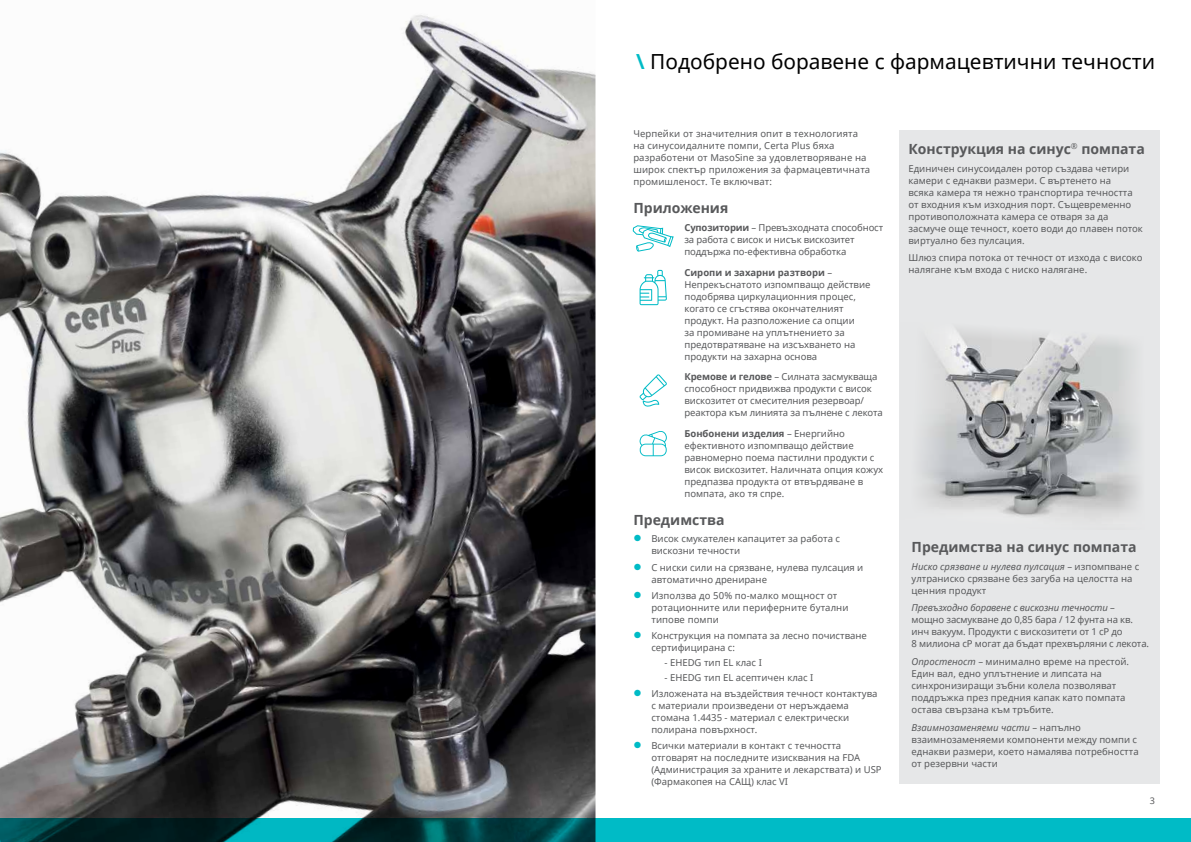
<style>
.page{position:relative;width:1191px;height:842px;background:#fff}
.page>*{position:absolute;margin:0;border:0;box-sizing:border-box;transform-origin:0 0}
.t1{font:20.8px "Noto Sans";color:#000}
.t2{font:700 14px "Noto Sans";color:#58595b}
.t3{font:9.5px/12px "Noto Sans";color:#58595b}
.t4{font:9px "Noto Sans";color:#58595b}
.s1{font-weight:700;color:#00bbc6}
.s2{font-weight:700}
.s3{font-style:italic}
</style>
<div class="page">
<img style="left:0;top:15px;width:595px;height:803px">
<div style="left:899px;top:130px;width:260px;height:654px;background:#e6e7e8"></div>
<img style="left:920px;top:349px;width:195px;height:158px">
<svg style="left:632px;top:225px;width:42px;height:27px"></svg>
<svg style="left:639px;top:270px;width:28px;height:35px"></svg>
<svg style="left:639px;top:374px;width:28px;height:33px"></svg>
<svg style="left:639px;top:431px;width:28px;height:25px"></svg>
<div style="left:1115px;top:315px;width:44px;height:236px;background:linear-gradient(to right,#cccecf,#ebeced)"></div>
<div style="left:899px;top:297px;width:260px;height:52px;background:#e6e7e8"></div>
<svg style="left:0;top:818px;width:1191px;height:24px;background:#00828a"></svg>
<div style="left:899px;top:507px;width:260px;height:52px;background:#e6e7e8"></div>
<h1 class="t1" style="left:636px;top:47px;width:520px"><span class="s1">\</span> Подобрено боравене с фармацевтични течности</h1>
<p class="t3" style="left:633px;top:127px;width:238px">Черпейки от значителния опит в технологията на синусоидалните помпи, Certa Plus бяха разработени от MasoSine за удовлетворяване на широк спектър приложения за фармацевтичната промишленост. Те включват:</p>
<h2 class="t2" style="left:633px;top:198px;width:96px">Приложения</h2>
<p class="t3" style="left:684px;top:221px;width:200px"><span class="s2">Супозитории</span> – Превъзходната способност за работа с висок и нисък вискозитет поддържа по-ефективна обработка</p>
<p class="t3" style="left:684px;top:266px;width:188px"><span class="s2">Сиропи и захарни разтвори</span> –<br>Непрекъснатото изпомпващо действие подобрява циркулационния процес, когато се сгъстява окончателният продукт. На разположение са опции<br>за промиване на уплътнението за предотвратяване на изсъхването на продукти на захарна основа</p>
<p class="t3" style="left:684px;top:370px;width:200px"><span class="s2">Кремове и гелове</span> – Силната засмукваща способност придвижва продукти с висок вискозитет от смесителния резервоар/ реактора към линията за пълнене с лекота</p>
<p class="t3" style="left:684px;top:427px;width:200px"><span class="s2">Бонбонени изделия</span> – Енергийно ефективното изпомпващо действие равномерно поема пастилни продукти с висок вискозитет. Наличната опция кожух предпазва продукта от втвърдяване в помпата, ако тя спре.</p>
<h2 class="t2" style="left:633px;top:510px;width:93px">Предимства</h2>
<p class="t3" style="left:651px;top:533px;width:190px">Висок смукателен капацитет за работа с вискозни течности</p>
<p class="t3" style="left:651px;top:561px;width:213px">С ниски сили на срязване, нулева пулсация и автоматично дрениране</p>
<p class="t3" style="left:651px;top:589px;width:199px">Използва до 50% по-малко мощност от ротационните или периферните бутални типове помпи</p>
<p class="t3" style="left:651px;top:629px;width:217px">Конструкция на помпата за лесно почистване сертифицирана с:</p>
<p class="t3" style="left:664px;top:656px;width:99px">- EHEDG тип EL клас I</p>
<p class="t3" style="left:651px;top:669px;width:227px;line-height:16.2px;text-indent:13px">- EHEDG тип EL асептичен клас I<br>Изложената на въздействия течност контактува</p>
<p class="t3" style="left:651px;top:699px;width:199px;text-align:justify">с материали произведени от неръждаема стомана 1.4435 - материал с електрически полирана повърхност.</p>
<p class="t3" style="left:651px;top:740px;width:232px">Всички материали в контакт с течността отговарят на последните изисквания на FDA (Администрация за храните и лекарствата) и USP (Фармакопея на САЩ) клас VI</p>
<h2 class="t2" style="left:908px;top:139px;width:238px">Конструкция на синус<sup>®</sup> помпата</h2>
<p class="t3" style="left:908px;top:162px;width:236px">Единичен синусоидален ротор създава четири камери с еднакви размери. С въртенето на<br>всяка камера тя нежно транспортира течността от входния към изходния порт. Същевременно противоположната камера се отваря за да засмуче още течност, което води до плавен поток виртуално без пулсация.</p>
<p class="t3" style="left:908px;top:252px;width:236px">Шлюз спира потока от течност от изхода с високо налягане към входа с ниско налягане.</p>
<h2 class="t2" style="left:911px;top:537px;width:226px">Предимства на синус помпата</h2>
<p class="t3" style="left:911px;top:560px;width:229px"><span class="s3">Ниско срязване и нулева пулсация</span> – изпомпване с ултраниско срязване без загуба на целостта на ценния продукт</p>
<p class="t3" style="left:911px;top:601px;width:239px"><span class="s3">Превъзходно боравене с вискозни течности</span> – мощно засмукване до 0,85 бара / 12 фунта на кв. инч вакуум. Продукти с вискозитети от 1 cP до<br>8 милиона cP могат да бъдат прехвърляни с лекота.</p>
<p class="t3" style="left:911px;top:655px;width:219px"><span class="s3">Опростеност</span> – минимално време на престой.<br>Един вал, едно уплътнение и липсата на синхронизиращи зъбни колела позволяват поддръжка през предния капак като помпата остава свързана към тръбите.</p>
<p class="t3" style="left:911px;top:721px;width:228px"><span class="s3">Взаимнозаменяеми части</span> – напълно взаимнозаменяеми компоненти между помпи с еднакви размери, което намалява потребността от резервни части</p>
<p class="t4" style="left:1149px;top:794px;width:7px">3</p>
</div>
